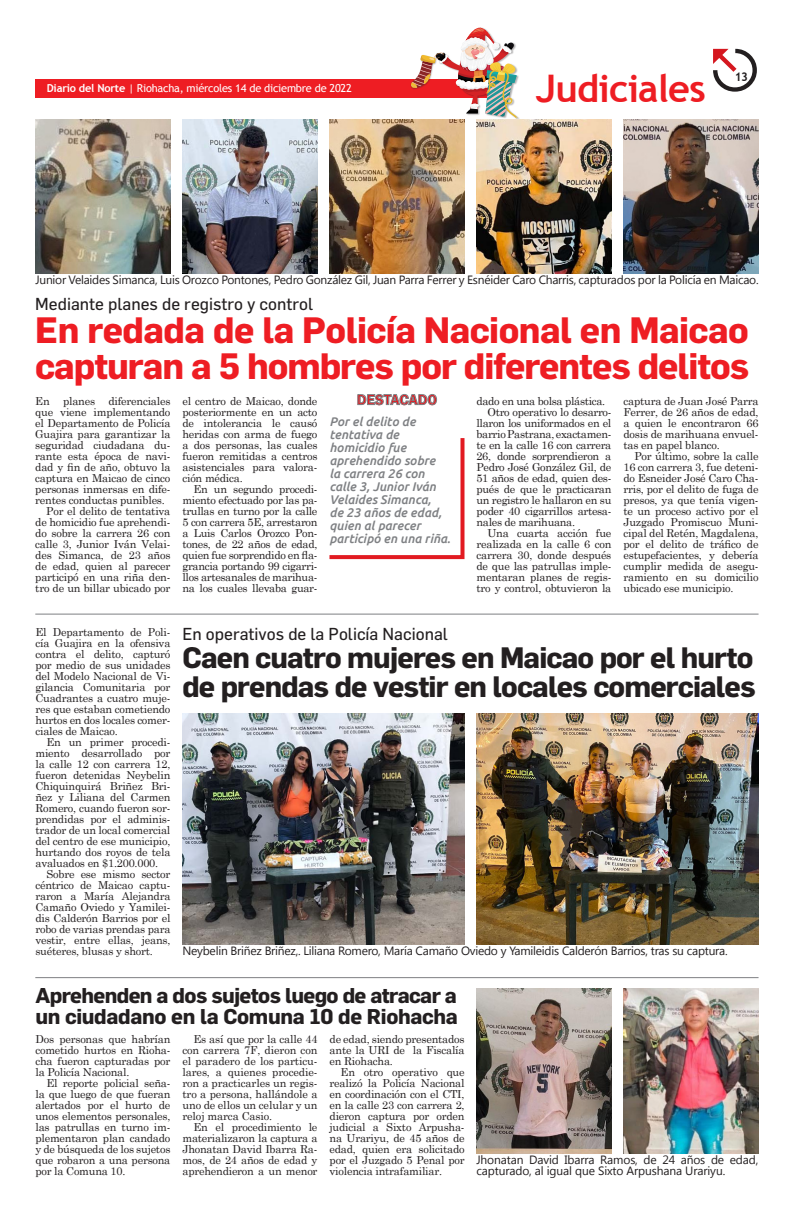
<style>
.page{position:relative;width:794px;height:1219px;background:#fff}
.page>*{position:absolute;margin:0;border:0;box-sizing:border-box;transform-origin:0 0}
.Texto_capitular{font:700 38px "Trebuchet MS";letter-spacing:-.02em;color:#ee1d23}
.Título_medio_34pt{font:700 36px/36px "Flama";letter-spacing:-.03em;color:#ee1d23}
.Título_medio_22pt{font:700 29px/29px "Flama";letter-spacing:-.03em;color:#231f20}
.Título_medio_22pt-2{font:700 21px/21px "Flama";letter-spacing:-.03em;color:#231f20}
.Antetitulo{font:17px "Flama";color:#231f20}
.Destacado_Segoe_Bold{font:600 15px "Franklin Gothic";color:#e21a21}
.Destacado{font:italic 500 12.6px/13px "Ubuntu";color:#7e8083}
.Pié_de_foto{font:12px/11px "Segoe UI";letter-spacing:-.02em;color:#231f20}
.Texto_capitular-2{font:700 12px "Trebuchet MS";color:#231f20}
.Texto{font:11px/11px "Century Schoolbook";letter-spacing:-.02em;color:#231f20;text-align:justify}
.Texto_sin_sangrias{font:11px/11px "Century Schoolbook";letter-spacing:-.02em;color:#231f20;text-align:justify}
.Texto-2{font:11px "Trebuchet MS";letter-spacing:-.02em;color:#fff}
.s1{font-weight:700}
</style>
<div class="page">
<svg style="left:713px;top:49px;width:44px;height:43px"></svg>
<div style="left:35px;top:79px;width:468px;height:18px;background:#ee1d23"></div>
<div style="left:410px;top:27px;width:110px;height:94px;background:#fff"></div>
<img style="left:411px;top:28px;width:107px;height:91px">
<img style="left:35px;top:119px;width:135px;height:154px">
<img style="left:182px;top:119px;width:135px;height:154px">
<img style="left:329px;top:119px;width:135px;height:154px">
<img style="left:476px;top:119px;width:135px;height:154px">
<img style="left:623px;top:119px;width:135px;height:154px">
<svg style="left:329px;top:438px;width:136px;height:122px"></svg>
<svg style="left:357px;top:394px;width:80px;height:11px"></svg>
<hr style="left:35px;top:614px;width:723px;height:1px;background:#7e8083">
<hr style="left:35px;top:977px;width:723px;height:1px;background:#7e8083">
<img style="left:182px;top:713px;width:282px;height:231px">
<img style="left:476px;top:713px;width:282px;height:231px">
<img style="left:476px;top:988px;width:135px;height:165px">
<img style="left:623px;top:988px;width:135px;height:165px">
<p class="Texto-2" style="left:47px;top:81px;width:307px"><span class="s1">Diario del Norte</span> | Riohacha, miércoles 14 de diciembre de 2022</p>
<p class="Texto_capitular" style="left:536px;top:65px;width:171px">Judiciales</p>
<p class="Texto_capitular-2" style="left:734px;top:69px;width:15px">13</p>
<p class="Pié_de_foto" style="left:35px;top:274px;width:724px">Junior Velaides Simanca, Luis Orozco Pontones, Pedro González Gil, Juan Parra Ferrer y Esnéider Caro Charris, capturados por la Policía en Maicao.</p>
<p class="Antetitulo" style="left:35px;top:294px;width:279px">Mediante planes de registro y control</p>
<p class="Título_medio_34pt" style="left:35px;top:311px;width:715px">En redada de la Policía Nacional en Maicao capturan a 5 hombres por diferentes delitos</p>
<p class="Texto_sin_sangrias" style="left:35px;top:395px;width:137px">En planes diferenciales que viene implementando el Departamento de Policía Guajira para garantizar la seguridad ciudadana du&shy;rante esta época de navi&shy;dad y fin de año, obtuvo la captura en Maicao de cinco personas inmersas en dife&shy;rentes conductas punibles.</p>
<p class="Texto" style="left:35px;top:505px;width:137px;text-indent:11px">Por el delito de tentativa de homicidio fue aprehendi&shy;do sobre la carrera 26 con calle 3, Junior Iván Velai&shy;des Simanca, de 23 años de edad, quien al parecer participó en una riña den&shy;tro de un billar ubicado por</p>
<p class="Texto" style="left:182px;top:395px;width:136px">el centro de Maicao, donde posteriormente en un acto de intolerancia le causó heridas con arma de fuego a dos personas, las cuales fueron remitidas a centros asistenciales para valora&shy;ción médica.</p>
<p class="Texto" style="left:182px;top:483px;width:136px;text-indent:11px">En un segundo procedi&shy;miento efectuado por las pa&shy;trullas en turno por la calle 5 con carrera 5E, arrestaron a Luis Carlos Orozco Pon&shy;tones, de 22 años de edad, quien fue sorprendido en fla&shy;grancia portando 99 cigarri&shy;llos artesanales de marihua&shy;na los cuales llevaba guar-</p>
<p class="Destacado_Segoe_Bold" style="left:357px;top:390px;width:82px">DESTACADO</p>
<p class="Destacado" style="left:329px;top:415px;width:123px">Por el delito de tentativa de homicidio fue aprehendido sobre<br>la carrera 26 con calle 3, Junior Iván<br>Velaides Simanca,<br>de 23 años de edad, quien al parecer participó en una riña.</p>
<p class="Texto" style="left:476px;top:395px;width:130px">dado en una bolsa plástica.</p>
<p class="Texto" style="left:476px;top:406px;width:136px;text-indent:11px">Otro operativo lo desarro&shy;llaron los uniformados en el barrio Pastrana, exactamen&shy;te en la calle 16 con carrera 26, donde sorprendieron a Pedro José González Gil, de 51 años de edad, quien des&shy;pués de que le practicaran un registro le hallaron en su poder 40 cigarrillos artesa&shy;nales de marihuana.</p>
<p class="Texto" style="left:476px;top:527px;width:136px;text-indent:11px">Una cuarta acción fue realizada en la calle 6 con carrera 30, donde después de que las patrullas imple&shy;mentaran planes de regis&shy;tro y control, obtuvieron la</p>
<p class="Texto" style="left:623px;top:395px;width:136px">captura de Juan José Parra Ferrer, de 26 años de edad, a quien le encontraron 66 dosis de marihuana envuel&shy;tas en papel blanco.</p>
<p class="Texto" style="left:623px;top:450px;width:136px;text-indent:11px">Por último, sobre la calle 16 con carrera 3, fue deteni&shy;do Esneider José Caro Cha&shy;rris, por el delito de fuga de presos, ya que tenía vigen&shy;te un proceso activo por el Juzgado Promiscuo Muni&shy;cipal del Retén, Magdalena, por el delito de tráfico de estupefacientes, y debería cumplir medida de asegu&shy;ramiento en su domicilio ubicado ese municipio.</p>
<p class="Antetitulo" style="left:182px;top:624px;width:267px">En operativos de la Policía Nacional</p>
<p class="Texto_sin_sangrias" style="left:35px;top:626px;width:136px">El Departamento de Poli&shy;cía Guajira en la ofensiva contra el delito, capturó por medio de sus unidades del Modelo Nacional de Vi&shy;gilancia Comunitaria por Cuadrantes a cuatro muje&shy;res que estaban cometiendo hurtos en dos locales comer&shy;ciales de Maicao.</p>
<p class="Texto" style="left:35px;top:736px;width:136px;text-indent:11px">En un primer procedi&shy;miento desarrollado por la calle 12 con carrera 12, fueron detenidas Neybelin Chiquinquirá Briñez Bri&shy;ñez y Liliana del Carmen Romero, cuando fueron sor&shy;prendidas por el adminis&shy;trador de un local comercial del centro de ese municipio, hurtando dos royos de tela avaluados en $1.200.000.</p>
<p class="Texto" style="left:35px;top:868px;width:136px;text-indent:11px">Sobre ese mismo sector céntrico de Maicao captu&shy;raron a María Alejandra Camaño Oviedo y Yamilei&shy;dis Calderón Barrios por el robo de varias prendas para vestir, entre ellas, jeans, suéteres, blusas y short.</p>
<p class="Título_medio_22pt" style="left:182px;top:642px;width:575px">Caen cuatro mujeres en Maicao por el hurto de prendas de vestir en locales comerciales</p>
<p class="Pié_de_foto" style="left:182px;top:945px;width:547px">Neybelin Briñez Briñez,. Liliana Romero, María Camaño Oviedo y Yamileidis Calderón Barrios, tras su captura.</p>
<p class="Título_medio_22pt-2" style="left:35px;top:984px;width:424px">Aprehenden a dos sujetos luego de atracar a un ciudadano en la Comuna 10 de Riohacha</p>
<p class="Texto_sin_sangrias" style="left:35px;top:1033px;width:136px">Dos personas que habrían cometido hurtos en Rioha&shy;cha fueron capturadas por la Policía Nacional.</p>
<p class="Texto" style="left:35px;top:1077px;width:136px;text-indent:11px">El reporte policial seña&shy;la que luego de que fueran alertados por el hurto de unos elementos personales, las patrullas en turno im&shy;plementaron plan candado y de búsqueda de los sujetos que robaron a una persona por la Comuna 10.</p>
<p class="Texto" style="left:182px;top:1033px;width:137px;text-indent:11px">Es así que por la calle 44 con carrera 7F, dieron con el paradero de los particu&shy;lares, a quienes procedie&shy;ron a practicarles un regis&shy;tro a persona, hallándole a uno de ellos un celular y un reloj marca Casio.</p>
<p class="Texto" style="left:182px;top:1121px;width:136px;text-indent:11px">En el procedimiento le materializaron la captura a Jhonatan David Ibarra Ra&shy;mos, de 24 años de edad y aprehendieron a un menor</p>
<p class="Texto" style="left:329px;top:1033px;width:136px">de edad, siendo presentados ante la URI de la Fiscalía en Riohacha.</p>
<p class="Texto" style="left:329px;top:1066px;width:136px;text-indent:11px">En otro operativo que realizó la Policía Nacional en coordinación con el CTI, en la calle 23 con carrera 2, dieron captura por orden judicial a Sixto Arpusha&shy;na Urariyu, de 45 años de edad, quien era solicitado por el Juzgado 5 Penal por violencia intrafamiliar.</p>
<p class="Pié_de_foto" style="left:476px;top:1154px;width:283px">Jhonatan David Ibarra Ramos, de 24 años de edad, capturado, al igual que Sixto Arpushana Urariyu.</p>
</div>
